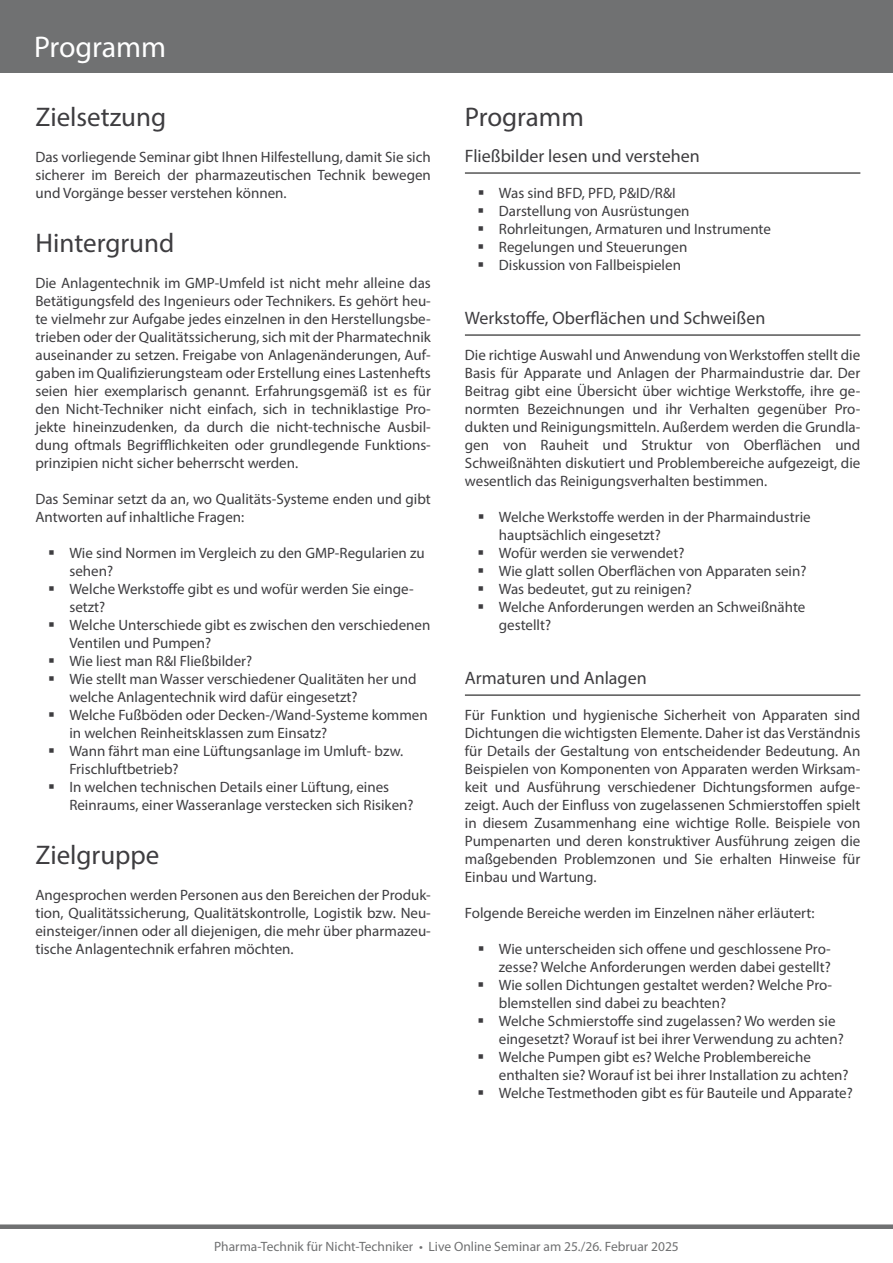
<style>
.page{position:relative;width:893px;height:1263px;background:#fff}
.page>*{position:absolute;margin:0;border:0;box-sizing:border-box;transform-origin:0 0}
.t1{font:30px "Myriad Pro";letter-spacing:-.005em;color:#fff}
.t2{font:27px "Myriad Pro";color:#3e3d40}
.t3{font:18px "Myriad Pro";color:#3e3d40}
.t4{font:15px/18px "Myriad Pro";color:#3e3d40;text-align:justify}
.t5{font:13.5px "Myriad Pro";color:#707172}
</style>
<div class="page">
<div style="left:0;top:0;width:893px;height:72px;background:#707172"></div>
<div style="left:0;top:1224px;width:893px;height:5px;background:#707172"></div>
<hr style="left:465px;top:173px;width:395px;height:1px;background:#000">
<hr style="left:465px;top:335px;width:395px;height:1px;background:#000">
<hr style="left:465px;top:695px;width:395px;height:1px;background:#000">
<h1 class="t1" style="left:34px;top:28px;width:134px">Programm</h1>
<h2 class="t2" style="left:35px;top:100px;width:132px">Zielsetzung</h2>
<p class="t4" style="left:35px;top:148px;width:397px">Das vorliegende Seminar gibt Ihnen Hilfestellung, damit Sie sich sicherer im Bereich der pharmazeutischen Technik bewegen und Vorgänge besser verstehen können.</p>
<h2 class="t2" style="left:35px;top:226px;width:140px">Hintergrund</h2>
<p class="t4" style="left:35px;top:274px;width:397px">Die Anlagentechnik im GMP-Umfeld ist nicht mehr alleine das Betätigungsfeld des Ingenieurs oder Technikers. Es gehört heu&shy;te vielmehr zur Aufgabe jedes einzelnen in den Herstellungsbe&shy;trieben oder der Qualitätssicherung, sich mit der Pharmatechnik auseinander zu setzen. Freigabe von Anlagenänderungen, Auf&shy;gaben im Qualifizierungsteam oder Erstellung eines Lastenhefts seien hier exemplarisch genannt. Erfahrungsgemäß ist es für den Nicht-Techniker nicht einfach, sich in techniklastige Pro&shy;jekte hineinzudenken, da durch die nicht-technische Ausbil&shy;dung oftmals Begrifflichkeiten oder grundlegende Funktions&shy;prinzipien nicht sicher beherrscht werden.</p>
<p class="t4" style="left:35px;top:490px;width:397px">Das Seminar setzt da an, wo Qualitäts-Systeme enden und gibt<br>Antworten auf inhaltliche Fragen:</p>
<p class="t4" style="left:69px;top:544px;width:363px;text-align:left">Wie sind Normen im Vergleich zu den GMP-Regularien zu sehen?<br>Welche Werkstoffe gibt es und wofür werden Sie einge&shy;setzt?<br>Welche Unterschiede gibt es zwischen den verschiedenen Ventilen und Pumpen?<br>Wie liest man R&amp;I Fließbilder?<br>Wie stellt man Wasser verschiedener Qualitäten her und welche Anlagentechnik wird dafür eingesetzt?<br>Welche Fußböden oder Decken-/Wand-Systeme kommen in welchen Reinheitsklassen zum Einsatz?<br>Wann fährt man eine Lüftungsanlage im Umluft- bzw.<br>Frischluftbetrieb?<br>In welchen technischen Details einer Lüftung, eines Reinraums, einer Wasseranlage verstecken sich Risiken?</p>
<h2 class="t2" style="left:35px;top:838px;width:126px">Zielgruppe</h2>
<p class="t4" style="left:35px;top:886px;width:397px">Angesprochen werden Personen aus den Bereichen der Produk&shy;tion, Qualitätssicherung, Qualitätskontrolle, Logistik bzw. Neu&shy;einsteiger/innen oder all diejenigen, die mehr über pharmazeu&shy;tische Anlagentechnik erfahren möchten.</p>
<h2 class="t2" style="left:465px;top:100px;width:120px">Programm</h2>
<p class="t3" style="left:465px;top:145px;width:236px">Fließbilder lesen und verstehen</p>
<p class="t4" style="left:499px;top:184px;width:274px;text-align:left">Was sind BFD, PFD, P&amp;ID/R&amp;I<br>Darstellung von Ausrüstungen<br>Rohrleitungen, Armaturen und Instrumente<br>Regelungen und Steuerungen<br>Diskussion von Fallbeispielen</p>
<p class="t3" style="left:465px;top:307px;width:302px">Werkstoffe, Oberflächen und Schweißen</p>
<p class="t4" style="left:465px;top:346px;width:397px">Die richtige Auswahl und Anwendung von Werkstoffen stellt die Basis für Apparate und Anlagen der Pharmaindustrie dar. Der Beitrag gibt eine Übersicht über wichtige Werkstoffe, ihre ge&shy;normten Bezeichnungen und ihr Verhalten gegenüber Pro&shy;dukten und Reinigungsmitteln. Außerdem werden die Grundla&shy;gen von Rauheit und Struktur von Oberflächen und Schweißnähten diskutiert und Problembereiche aufgezeigt, die wesentlich das Reinigungsverhalten bestimmen.</p>
<p class="t4" style="left:499px;top:508px;width:313px;text-align:left">Welche Werkstoffe werden in der Pharmaindustrie hauptsächlich eingesetzt?<br>Wofür werden sie verwendet?<br>Wie glatt sollen Oberflächen von Apparaten sein?<br>Was bedeutet‚ gut zu reinigen?<br>Welche Anforderungen werden an Schweißnähte gestellt?</p>
<p class="t3" style="left:465px;top:667px;width:183px">Armaturen und Anlagen</p>
<p class="t4" style="left:465px;top:706px;width:397px">Für Funktion und hygienische Sicherheit von Apparaten sind Dichtungen die wichtigsten Elemente. Daher ist das Verständnis für Details der Gestaltung von entscheidender Bedeutung. An Beispielen von Komponenten von Apparaten werden Wirksam&shy;keit und Ausführung verschiedener Dichtungsformen aufge&shy;zeigt. Auch der Einfluss von zugelassenen Schmierstoffen spielt in diesem Zusammenhang eine wichtige Rolle. Beispiele von Pumpenarten und deren konstruktiver Ausführung zeigen die maßgebenden Problemzonen und Sie erhalten Hinweise für Einbau und Wartung.</p>
<p class="t4" style="left:465px;top:904px;width:351px">Folgende Bereiche werden im Einzelnen näher erläutert:</p>
<p class="t4" style="left:499px;top:940px;width:355px;text-align:left">Wie unterscheiden sich offene und geschlossene Pro&shy;zesse? Welche Anforderungen werden dabei gestellt?<br>Wie sollen Dichtungen gestaltet werden? Welche Pro&shy;blemstellen sind dabei zu beachten?<br>Welche Schmierstoffe sind zugelassen? Wo werden sie eingesetzt? Worauf ist bei ihrer Verwendung zu achten?<br>Welche Pumpen gibt es? Welche Problembereiche enthalten sie? Worauf ist bei ihrer Installation zu achten?<br>Welche Testmethoden gibt es für Bauteile und Apparate?</p>
<p class="t5" style="left:214px;top:1238px;width:466px">Pharma-Technik für Nicht-Techniker • Live Online Seminar am 25./26. Februar 2025</p>
</div>
